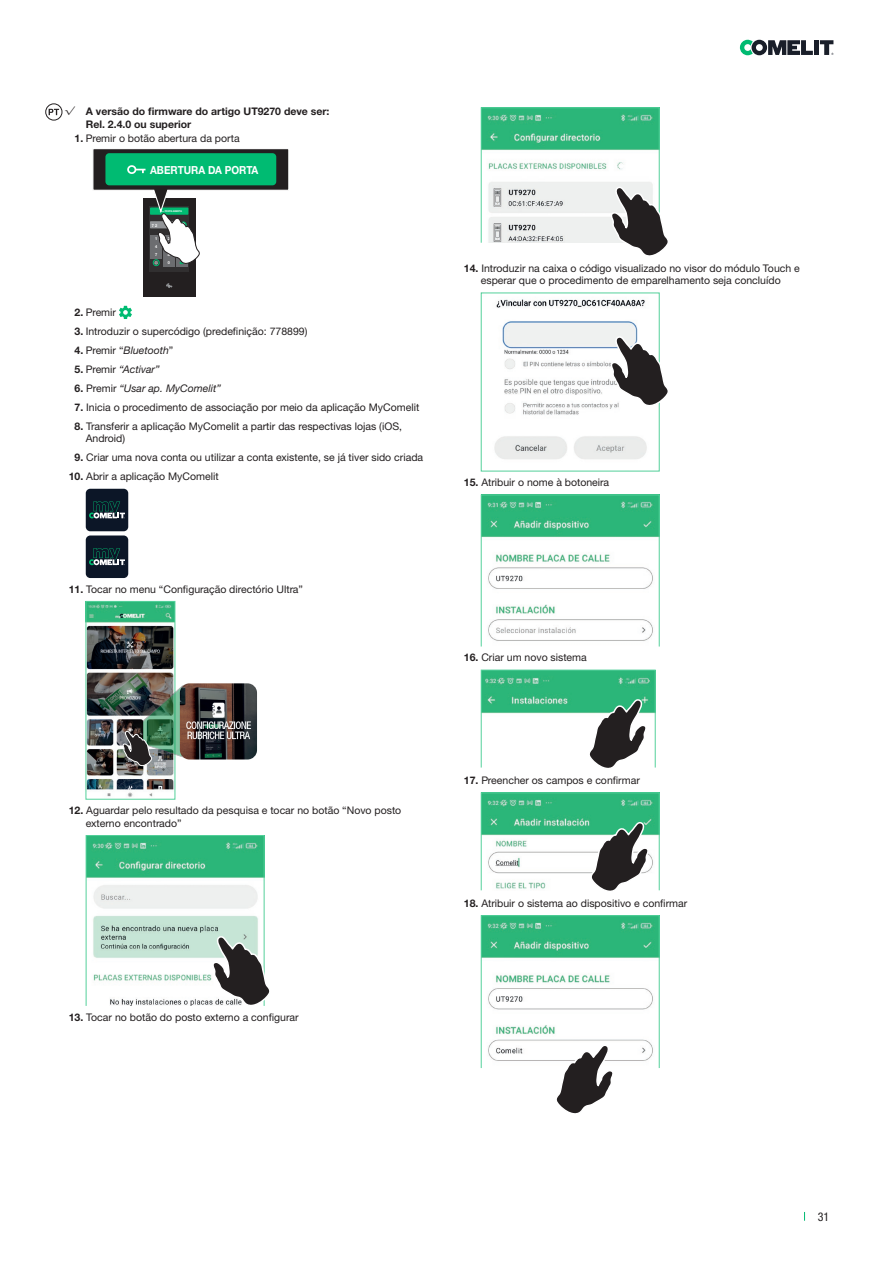
<style>
.page{position:relative;width:893px;height:1263px;background:#fff}
.page>*{position:absolute;margin:0;border:0;box-sizing:border-box;transform-origin:0 0}
.t1{font:condensed 12px "Helvetica Neue LTW1 G";color:#231f20}
.t2{font:700 11.1px "Helvetica Neue LTW1 G";color:#fff;scale:.9 1}
.elenco_numerato{font:10.5px/12.6px "Helvetica Neue LTW1 G";color:#231f20}
.elenco_numerato-2{font:italic 10.5px "Helvetica Neue LTW1 G";color:#231f20}
.t3{font:700 10.5px/12.6px "Helvetica Neue LTW1 G";color:#231f20}
.t4{font:700 4.05px/8.2px "Helvetica Neue LTW1 G";color:#fff;scale:.95 1}
.t5{font:700 2.55px "Helvetica Neue LTW1 G";color:#fff;scale:.9 1}
.s1{font-family:"Adobe Heiti Std";font-weight:400}
.s2{font-weight:700}
.s3{font-weight:700;font-style:normal}
.s4{font-style:normal}
</style>
<div class="page">
<svg style="left:740px;top:40px;width:93px;height:15px"></svg>
<div style="left:143px;top:198px;width:52px;height:99px;background:#231f20"></div>
<svg style="left:166px;top:284px;width:6px;height:3px"></svg>
<div style="left:149px;top:207px;width:40px;height:65px;background:#312f30"></div>
<div style="left:163px;top:259px;width:12px;height:8px;background:#6c6d70"></div>
<div style="left:176px;top:259px;width:11px;height:8px;background:#6c6d70"></div>
<div style="left:153px;top:259px;width:6px;height:7px;border:1px solid #00bb72;border-radius:50%"></div>
<svg style="left:93px;top:149px;width:196px;height:115px"></svg>
<svg style="left:119px;top:306px;width:13px;height:13px"></svg>
<div style="left:86px;top:489px;width:42px;height:42px;background:#0c1627;border-radius:5px"></div>
<svg style="left:89px;top:501px;width:36px;height:17px"></svg>
<div style="left:86px;top:535px;width:42px;height:43px;background:#0c1627;border-radius:5px"></div>
<svg style="left:89px;top:548px;width:36px;height:17px"></svg>
<img style="left:88px;top:603px;width:85px;height:194px">
<div style="left:86px;top:601px;width:89px;height:198px;border:1px solid #54d19b"></div>
<img style="left:182px;top:683px;width:75px;height:76px">
<img style="left:122px;top:686px;width:62px;height:81px">
<img style="left:88px;top:837px;width:174px;height:167px">
<div style="left:86px;top:835px;width:178px;height:171px;border:1px solid #54d19b"></div>
<svg style="left:211px;top:935px;width:59px;height:71px"></svg>
<img style="left:483px;top:109px;width:175px;height:132px">
<div style="left:481px;top:107px;width:179px;height:136px;border:1px solid #54d19b"></div>
<svg style="left:610px;top:185px;width:58px;height:71px"></svg>
<img style="left:494px;top:299px;width:153px;height:160px">
<div style="left:481px;top:293px;width:179px;height:178px;border:1px solid #54d19b"></div>
<svg style="left:610px;top:335px;width:58px;height:73px"></svg>
<img style="left:483px;top:497px;width:175px;height:144px">
<div style="left:481px;top:495px;width:179px;height:152px;border:1px solid #54d19b"></div>
<img style="left:483px;top:672px;width:171px;height:42px">
<div style="left:481px;top:670px;width:175px;height:98px;border:1px solid #54d19b"></div>
<svg style="left:588px;top:698px;width:60px;height:70px"></svg>
<img style="left:483px;top:794px;width:175px;height:95px">
<div style="left:481px;top:792px;width:179px;height:99px;border:1px solid #54d19b"></div>
<svg style="left:590px;top:821px;width:60px;height:70px"></svg>
<img style="left:483px;top:917px;width:175px;height:144px">
<div style="left:481px;top:915px;width:179px;height:153px;border:1px solid #54d19b"></div>
<svg style="left:555px;top:1043px;width:60px;height:71px"></svg>
<svg style="left:49px;top:109px;width:10px;height:6px"></svg>
<div style="left:45px;top:103px;width:17px;height:17px;border:1px solid #231f20;border-radius:50%"></div>
<p class="t3" style="left:86px;top:105px;width:245px;text-indent:-21px"><span class="s1">√</span> A versão do firmware do artigo UT9270 deve ser:<br>Rel. 2.4.0 ou superior</p>
<p class="elenco_numerato" style="left:75px;top:132px;width:167px"><span class="s2">1.</span> Premir o botão abertura da porta</p>
<p class="t2" style="left:150px;top:163px;width:122px">ABERTURA DA PORTA</p>
<p class="t5" style="left:165px;top:210px;width:20px">PORTA ABERTA</p>
<p class="t4" style="left:152px;top:221px;width:7px">7 2</p>
<p class="t4" style="left:155px;top:234px;width:4px">1</p>
<p class="t4" style="left:168px;top:234px;width:4px">2</p>
<p class="t4" style="left:155px;top:243px;width:4px">4<br>7</p>
<p class="t4" style="left:168px;top:251px;width:4px">8<br>0</p>
<p class="elenco_numerato" style="left:75px;top:306px;width:43px"><span class="s2">2.</span> Premir</p>
<p class="elenco_numerato" style="left:75px;top:325px;width:234px"><span class="s2">3.</span> Introduzir o supercódigo (predefinição: 778899)</p>
<p class="elenco_numerato-2" style="left:75px;top:344px;width:100px"><span class="s3">4.</span> <span class="s4">Premir “</span>Bluetooth<span class="s4">”</span></p>
<p class="elenco_numerato-2" style="left:75px;top:363px;width:87px"><span class="s3">5.</span> <span class="s4">Premir</span> “Activar”</p>
<p class="elenco_numerato-2" style="left:75px;top:381px;width:148px"><span class="s3">6.</span> <span class="s4">Premir</span> “Usar ap. MyComelit”</p>
<p class="elenco_numerato" style="left:75px;top:401px;width:346px"><span class="s2">7.</span> Inicia o procedimento de associação por meio da aplicação MyComelit</p>
<p class="elenco_numerato" style="left:86px;top:420px;width:318px;text-indent:-11px"><span class="s2">8.</span> Transferir a aplicação MyComelit a partir das respectivas lojas (iOS,<br>Android)</p>
<p class="elenco_numerato" style="left:75px;top:451px;width:350px"><span class="s2">9.</span> Criar uma nova conta ou utilizar a conta existente, se já tiver sido criada</p>
<p class="elenco_numerato" style="left:69px;top:470px;width:151px"><span class="s2">10.</span> Abrir a aplicação MyComelit</p>
<p class="elenco_numerato" style="left:69px;top:583px;width:236px"><span class="s2">11.</span> Tocar no menu “Configuração directório Ultra”</p>
<p class="elenco_numerato" style="left:464px;top:261px;width:337px;text-align:center"><span class="s2">14.</span> Introduzir na caixa o código visualizado no visor do módulo Touch e esperar que o procedimento de emparelhamento seja concluído</p>
<p class="elenco_numerato" style="left:464px;top:476px;width:147px"><span class="s2">15.</span> Atribuir o nome à botoneira</p>
<p class="elenco_numerato" style="left:464px;top:651px;width:124px"><span class="s2">16.</span> Criar um novo sistema</p>
<p class="elenco_numerato" style="left:86px;top:804px;width:317px;text-indent:-17px"><span class="s2">12.</span> Aguardar pelo resultado da pesquisa e tocar no botão “Novo posto externo encontrado”</p>
<p class="elenco_numerato" style="left:69px;top:1011px;width:231px"><span class="s2">13.</span> Tocar no botão do posto externo a configurar</p>
<p class="elenco_numerato" style="left:464px;top:774px;width:178px"><span class="s2">17.</span> Preencher os campos e confirmar</p>
<p class="elenco_numerato" style="left:464px;top:897px;width:225px"><span class="s2">18.</span> Atribuir o sistema ao dispositivo e confirmar</p>
<p class="t1" style="left:818px;top:1209px;width:13px">31</p>
</div>
